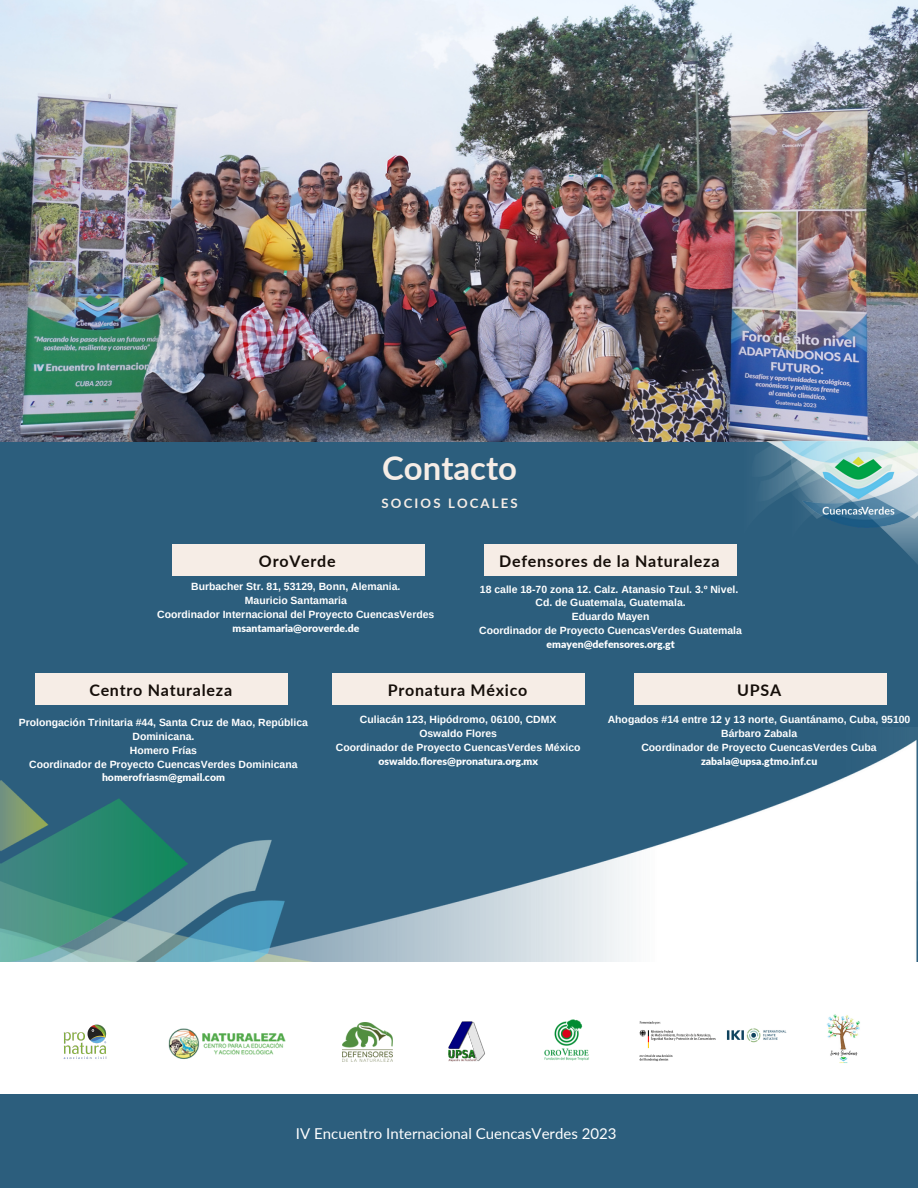
<style>
.page{position:relative;width:918px;height:1188px;background:#fff}
.page>*{position:absolute;margin:0;border:0;box-sizing:border-box;transform-origin:0 0}
.t1{font:700 32.85px "Lato";color:#f6ede6}
.t2{font:700 16.05px "Lato";letter-spacing:.045em;color:#150e09}
.t3{font:15px "Lato";color:#fff}
.t4{font:700 13.2px "Lato";letter-spacing:.16em;color:#f6ede6}
.t5{font:700 10.5px "Arimo";color:#fff}
.t6{font:900 10.5px "Lato";color:#fff}
</style>
<div class="page">
<div style="left:0;top:441px;width:918px;height:747px;background:#2c5e7d"></div>
<img style="left:0;top:0;width:918px;height:441px">
<img style="left:0;top:739px;width:918px;height:224px">
<div style="left:173px;top:544px;width:252px;height:32px;background:#f6ede6"></div>
<div style="left:484px;top:544px;width:253px;height:32px;background:#f6ede6"></div>
<div style="left:36px;top:673px;width:252px;height:32px;background:#f6ede6"></div>
<div style="left:332px;top:673px;width:253px;height:32px;background:#f6ede6"></div>
<div style="left:634px;top:674px;width:253px;height:31px;background:#f6ede6"></div>
<img style="left:737px;top:441px;width:181px;height:123px">
<div style="left:0;top:963px;width:918px;height:131px;background:#fff"></div>
<img style="left:168px;top:1028px;width:118px;height:31px">
<img style="left:343px;top:1022px;width:49px;height:40px">
<img style="left:544px;top:1019px;width:45px;height:42px">
<img style="left:448px;top:1021px;width:37px;height:41px">
<img style="left:63px;top:1024px;width:44px;height:35px">
<img style="left:826px;top:1014px;width:34px;height:49px">
<img style="left:639px;top:1021px;width:148px;height:41px">
<p class="t1" style="left:382px;top:448px;width:137px">Contacto</p>
<p class="t4" style="left:382px;top:495px;width:138px">SOCIOS LOCALES</p>
<p class="t2" style="left:259px;top:551px;width:78px">OroVerde</p>
<p class="t2" style="left:499px;top:551px;width:222px">Defensores de la Naturaleza</p>
<p class="t5" style="left:191px;top:581px;width:211px">Burbacher Str. 81, 53129, Bonn, Alemania.</p>
<p class="t5" style="left:245px;top:595px;width:104px">Mauricio Santamaria</p>
<p class="t5" style="left:157px;top:609px;width:279px">Coordinador Internacional del Proyecto CuencasVerdes</p>
<p class="t6" style="left:233px;top:622px;width:128px">msantamaria@oroverde.de</p>
<p class="t5" style="left:480px;top:583px;width:260px">18 calle 18-70 zona 12. Calz. Atanasio Tzul. 3.º Nivel.</p>
<p class="t5" style="left:536px;top:597px;width:152px">Cd. de Guatemala, Guatemala.</p>
<p class="t5" style="left:572px;top:611px;width:79px">Eduardo Mayen</p>
<p class="t5" style="left:479px;top:625px;width:264px">Coordinador de Proyecto CuencasVerdes Guatemala</p>
<p class="t6" style="left:547px;top:638px;width:130px">emayen@defensores.org.gt</p>
<p class="t2" style="left:89px;top:680px;width:144px">Centro Naturaleza</p>
<p class="t2" style="left:388px;top:680px;width:141px">Pronatura México</p>
<p class="t2" style="left:737px;top:681px;width:45px">UPSA</p>
<p class="t5" style="left:19px;top:716px;width:291px">Prolongación Trinitaria #44, Santa Cruz de Mao, República</p>
<p class="t5" style="left:132px;top:730px;width:64px">Dominicana.</p>
<p class="t5" style="left:130px;top:744px;width:69px">Homero Frías</p>
<p class="t5" style="left:29px;top:758px;width:270px">Coordinador de Proyecto CuencasVerdes Dominicana</p>
<p class="t6" style="left:102px;top:771px;width:124px">homerofriasm@gmail.com</p>
<p class="t5" style="left:360px;top:714px;width:198px">Culiacán 123, Hipódromo, 06100, CDMX</p>
<p class="t5" style="left:419px;top:727px;width:79px">Oswaldo Flores</p>
<p class="t5" style="left:336px;top:741px;width:246px">Coordinador de Proyecto CuencasVerdes México</p>
<p class="t6" style="left:378px;top:754px;width:161px">oswaldo.flores@pronatura.org.mx</p>
<p class="t5" style="left:608px;top:714px;width:304px">Ahogados #14 entre 12 y 13 norte, Guantánamo, Cuba, 95100</p>
<p class="t5" style="left:721px;top:727px;width:77px">Bárbaro Zabala</p>
<p class="t5" style="left:641px;top:741px;width:237px">Coordinador de Proyecto CuencasVerdes Cuba</p>
<p class="t6" style="left:701px;top:754px;width:118px">zabala@upsa.gtmo.inf.cu</p>
<p class="t3" style="left:296px;top:1124px;width:322px">IV Encuentro Internacional CuencasVerdes 2023</p>
</div>
